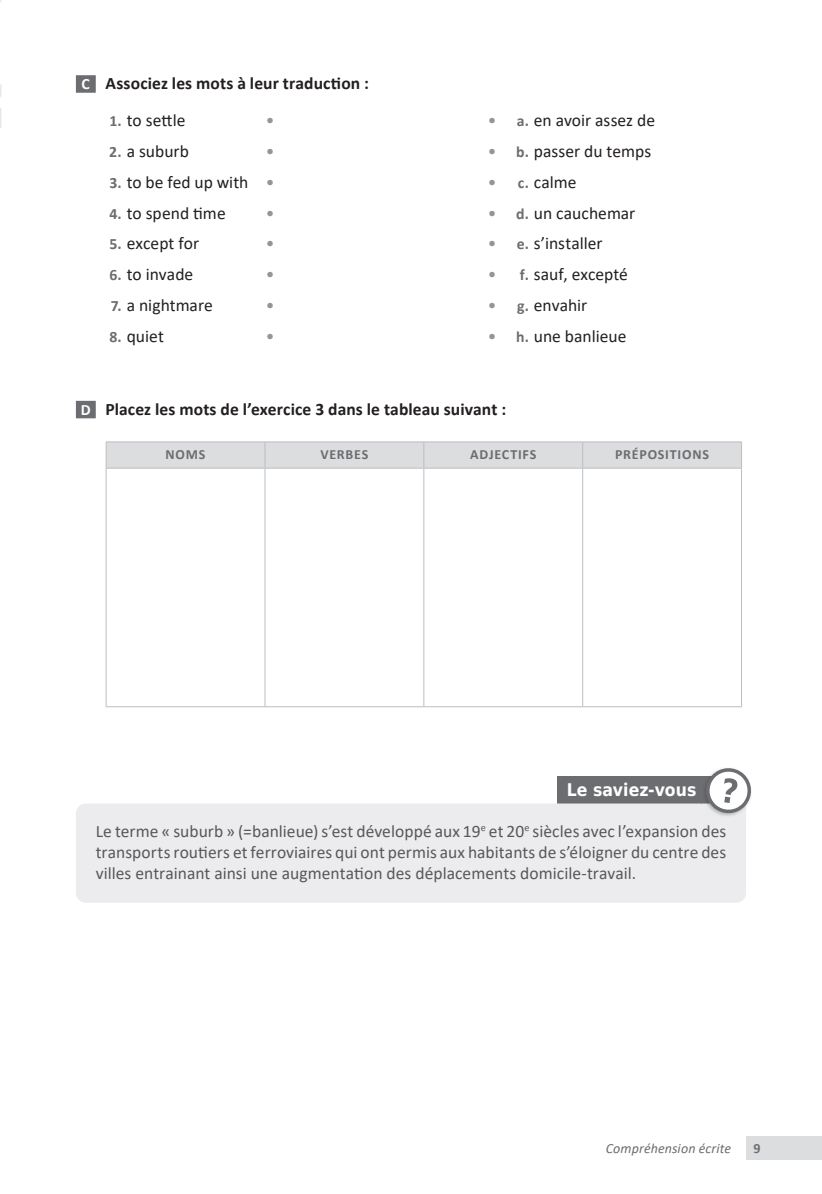
<style>
.page{position:relative;width:822px;height:1194px;background:#fff}
.page>*{position:absolute;margin:0;border:0;box-sizing:border-box;transform-origin:0 0}
.t1{font:17.5px/21px "Calibri";color:#57585a;text-align:justify}
.t2{font:17.5px/31px "Calibri";color:#231f20}
.t3{font:700 17.5px "Calibri";letter-spacing:.005em;color:#231f20}
.t4{font:17.5px/31px "Calibri";color:#939598;text-align:justify}
.t5{font:700 17.5px "DejaVu Sans Condensed";letter-spacing:.005em;color:#fff}
.t6{font:700 14px "Calibri";letter-spacing:.055em;color:#6c6d70}
.t7{font:italic 14px "Calibri";letter-spacing:.01em;color:#6c6d70}
.s1{font-size:15.75px;color:#fff}
.s2{font-weight:700;font-size:15.75px;color:#6c6d70}
</style>
<div class="page">
<div style="left:746px;top:1136px;width:75px;height:24px;background:#dcdddf"></div>
<div style="left:76px;top:75px;width:20px;height:18px;background:#6c6d70"></div>
<div style="left:76px;top:401px;width:20px;height:17px;background:#6c6d70"></div>
<div style="left:556px;top:776px;width:160px;height:27px;background:#6c6d70"></div>
<div style="left:76px;top:803px;width:670px;height:99px;background:#ececee"></div>
<hr style="left:106px;top:468px;width:1px;height:238px;background:#bcbdc0">
<hr style="left:264px;top:468px;width:1px;height:238px;background:#bcbdc0">
<hr style="left:423px;top:468px;width:1px;height:238px;background:#bcbdc0">
<hr style="left:582px;top:468px;width:1px;height:238px;background:#bcbdc0">
<hr style="left:741px;top:468px;width:1px;height:238px;background:#bcbdc0">
<hr style="left:106px;top:706px;width:159px;height:1px;background:#bcbdc0">
<hr style="left:265px;top:706px;width:159px;height:1px;background:#bcbdc0">
<hr style="left:424px;top:706px;width:158px;height:1px;background:#bcbdc0">
<hr style="left:582px;top:706px;width:159px;height:1px;background:#bcbdc0">
<hr style="left:106px;top:441px;width:159px;height:1px;background:#bcbdc0">
<hr style="left:265px;top:441px;width:159px;height:1px;background:#bcbdc0">
<hr style="left:424px;top:441px;width:158px;height:1px;background:#bcbdc0">
<hr style="left:582px;top:441px;width:159px;height:1px;background:#bcbdc0">
<svg style="left:106px;top:442px;width:636px;height:26px;background:#dadbdd"></svg>
<hr style="left:106px;top:468px;width:159px;height:1px;background:#bcbdc0">
<hr style="left:265px;top:468px;width:159px;height:1px;background:#bcbdc0">
<hr style="left:424px;top:468px;width:158px;height:1px;background:#bcbdc0">
<hr style="left:582px;top:468px;width:159px;height:1px;background:#bcbdc0">
<img style="left:701px;top:813px;width:45px;height:4px">
<svg style="left:700px;top:768px;width:52px;height:45px"></svg>
<svg style="left:0;top:0;width:2px;height:128px"></svg>
<p class="t3" style="left:81px;top:71px;width:289px"><span class="s1">C</span> Associez les mots à leur traduction :</p>
<p class="t2" style="left:109px;top:104px;width:78px"><span class="s2">1.</span> to settle</p>
<p class="t2" style="left:109px;top:135px;width:81px"><span class="s2">2.</span> a suburb</p>
<p class="t2" style="left:109px;top:166px;width:140px"><span class="s2">3.</span> to be fed up with</p>
<p class="t2" style="left:109px;top:197px;width:118px"><span class="s2">4.</span> to spend time</p>
<p class="t2" style="left:110px;top:228px;width:91px"><span class="s2">5.</span> except for</p>
<p class="t2" style="left:109px;top:259px;width:85px"><span class="s2">6.</span> to invade</p>
<p class="t2" style="left:111px;top:289px;width:104px"><span class="s2">7.</span> a nightmare</p>
<p class="t2" style="left:109px;top:320px;width:56px"><span class="s2">8.</span> quiet</p>
<p class="t4" style="left:266px;top:104px;width:10px">• • • • • • • •</p>
<p class="t4" style="left:488px;top:104px;width:10px">• • • • • • • •</p>
<p class="t2" style="left:516px;top:104px;width:140px"><span class="s2">a.</span> en avoir assez de <span class="s2">b.</span> passer du temps <span class="s2">c.</span> calme<br><span class="s2">d.</span> un cauchemar<br><span class="s2">e.</span> s’installer<br><span class="s2">f.</span> sauf, excepté<br><span class="s2">g.</span> envahir<br><span class="s2">h.</span> une banlieue</p>
<p class="t3" style="left:81px;top:396px;width:427px"><span class="s1">D</span> Placez les mots de l’exercice 3 dans le tableau suivant :</p>
<p class="t6" style="left:165px;top:445px;width:41px">NOMS</p>
<p class="t6" style="left:320px;top:445px;width:50px">VERBES</p>
<p class="t6" style="left:470px;top:445px;width:68px">ADJECTiFS</p>
<p class="t6" style="left:615px;top:445px;width:95px">PRÉPOSITIONS</p>
<p class="t5" style="left:566px;top:775px;width:131px">Le saviez-vous</p>
<p class="t1" style="left:96px;top:819px;width:632px">Le terme « suburb » (=banlieue) s’est développé aux 19<sup>e</sup> et 20<sup>e</sup> siècles avec l’expansion des transports routiers et ferroviaires qui ont permis aux habitants de s’éloigner du centre des villes entrainant ainsi une augmentation des déplacements domicile-travail.</p>
<p class="t7" style="left:605px;top:1138px;width:127px">Compréhension écrite</p>
<p class="t6" style="left:753px;top:1138px;width:9px">9</p>
</div>
